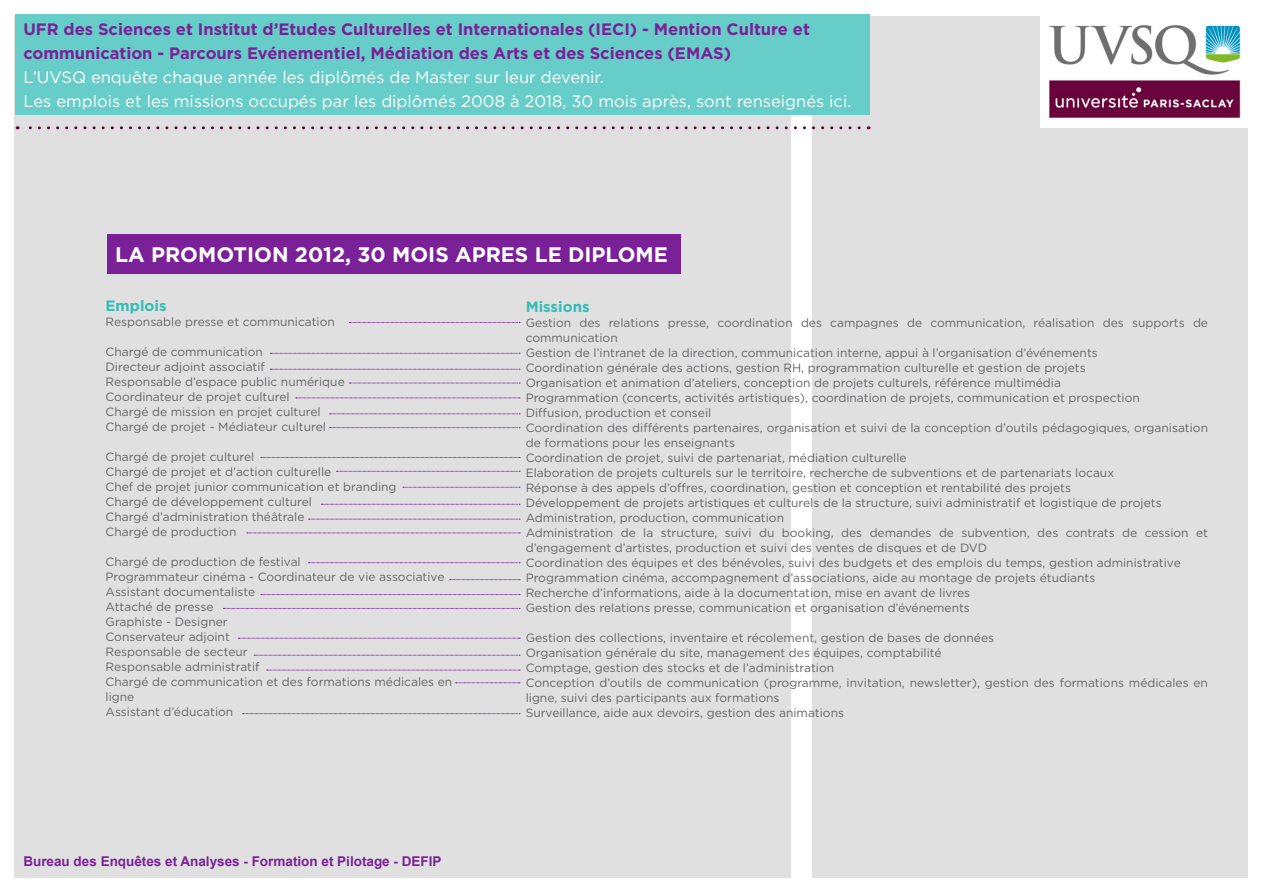
<style>
.page{position:relative;width:1263px;height:893px;background:#fff}
.page>*{position:absolute;margin:0;border:0;box-sizing:border-box;transform-origin:0 0}
.t1{font:700 21px "Gotham";color:#fff}
.t2{font:700 16.5px/24px "Gotham";color:#7b2198}
.t3{font:16.5px "Gotham";color:#fff}
.t4{font:700 15px "Gotham";color:#33bcb6}
.t5{font:700 13.5px "Arial";color:#7b2198}
.t6{font:12px/15px "Gotham";color:#646567}
</style>
<div class="page">
<div style="left:15px;top:16px;width:776px;height:861px;background:#e0e0e1"></div>
<div style="left:812px;top:16px;width:436px;height:861px;background:#e0e0e1"></div>
<img style="left:1041px;top:16px;width:207px;height:112px">
<svg style="left:403px;top:487px;width:117px;height:1px"></svg>
<svg style="left:296px;top:398px;width:224px;height:1px"></svg>
<svg style="left:330px;top:427px;width:190px;height:1px"></svg>
<div style="left:107px;top:234px;width:573px;height:39px;background:#7b2198"></div>
<svg style="left:349px;top:322px;width:171px;height:1px"></svg>
<svg style="left:261px;top:457px;width:259px;height:1px"></svg>
<svg style="left:270px;top:369px;width:250px;height:1px"></svg>
<svg style="left:270px;top:353px;width:250px;height:1px"></svg>
<svg style="left:330px;top:414px;width:190px;height:1px"></svg>
<svg style="left:308px;top:519px;width:212px;height:1px"></svg>
<svg style="left:349px;top:383px;width:171px;height:1px"></svg>
<svg style="left:337px;top:471px;width:183px;height:1px"></svg>
<svg style="left:321px;top:504px;width:199px;height:1px"></svg>
<svg style="left:308px;top:562px;width:212px;height:1px"></svg>
<svg style="left:247px;top:533px;width:273px;height:1px"></svg>
<svg style="left:261px;top:594px;width:259px;height:1px"></svg>
<svg style="left:243px;top:713px;width:277px;height:1px"></svg>
<svg style="left:450px;top:579px;width:70px;height:1px"></svg>
<svg style="left:238px;top:638px;width:282px;height:1px"></svg>
<svg style="left:223px;top:608px;width:297px;height:1px"></svg>
<svg style="left:267px;top:670px;width:253px;height:1px"></svg>
<svg style="left:254px;top:655px;width:266px;height:1px"></svg>
<svg style="left:456px;top:683px;width:64px;height:1px"></svg>
<div style="left:15px;top:15px;width:855px;height:100px;background:#66cdc8"></div>
<svg style="left:17px;top:126px;width:842px;height:3px"></svg>
<p class="t2" style="left:23px;top:18px;width:788px">UFR des Sciences et Institut d’Etudes Culturelles et Internationales (IECI) - Mention Culture et communication - Parcours Evénementiel, Médiation des Arts et des Sciences (EMAS)</p>
<p class="t3" style="left:23px;top:67px;width:582px">L’UVSQ enquête chaque année les diplômés de Master sur leur devenir.</p>
<p class="t3" style="left:23px;top:91px;width:829px">Les emplois et les missions occupés par les diplômés 2008 à 2018, 30 mois après, sont renseignés ici.</p>
<p class="t1" style="left:115px;top:241px;width:554px">LA PROMOTION 2012, 30 MOIS APRES LE DIPLOME</p>
<p class="t4" style="left:106px;top:296px;width:62px">Emplois</p>
<p class="t6" style="left:106px;top:314px;width:231px">Responsable presse et communication</p>
<p class="t6" style="left:106px;top:344px;width:159px">Chargé de communication</p>
<p class="t6" style="left:106px;top:359px;width:161px">Directeur adjoint associatif</p>
<p class="t6" style="left:106px;top:374px;width:241px">Responsable d’espace public numérique</p>
<p class="t6" style="left:106px;top:389px;width:186px">Coordinateur de projet culturel</p>
<p class="t6" style="left:106px;top:404px;width:217px">Chargé de mission en projet culturel</p>
<p class="t6" style="left:106px;top:419px;width:222px">Chargé de projet - Médiateur culturel</p>
<p class="t6" style="left:106px;top:449px;width:150px">Chargé de projet culturel</p>
<p class="t6" style="left:106px;top:464px;width:227px">Chargé de projet et d’action culturelle</p>
<p class="t6" style="left:106px;top:479px;width:292px">Chef de projet junior communication et branding</p>
<p class="t6" style="left:106px;top:494px;width:208px">Chargé de développement culturel</p>
<p class="t6" style="left:106px;top:509px;width:200px">Chargé d’administration théâtrale</p>
<p class="t6" style="left:106px;top:524px;width:132px">Chargé de production</p>
<p class="t6" style="left:106px;top:554px;width:197px">Chargé de production de festival</p>
<p class="t6" style="left:106px;top:569px;width:340px">Programmateur cinéma - Coordinateur de vie associative</p>
<p class="t6" style="left:106px;top:584px;width:151px">Assistant documentaliste</p>
<p class="t6" style="left:106px;top:599px;width:109px">Attaché de presse</p>
<p class="t6" style="left:106px;top:614px;width:124px">Graphiste - Designer</p>
<p class="t6" style="left:106px;top:629px;width:126px">Conservateur adjoint</p>
<p class="t6" style="left:106px;top:644px;width:144px">Responsable de secteur</p>
<p class="t6" style="left:106px;top:659px;width:156px">Responsable administratif</p>
<p class="t6" style="left:106px;top:674px;width:348px">Chargé de communication et des formations médicales en ligne</p>
<p class="t6" style="left:106px;top:704px;width:129px">Assistant d’éducation</p>
<p class="t5" style="left:23px;top:852px;width:420px">Bureau des Enquêtes et Analyses - Formation et Pilotage - DEFIP</p>
<p class="t4" style="left:526px;top:297px;width:65px">Missions</p>
<p class="t6" style="left:526px;top:315px;width:684px">Gestion des relations presse, coordination des campagnes de communication, réalisation des supports de communication</p>
<p class="t6" style="left:526px;top:345px;width:574px">Gestion de l’intranet de la direction, communication interne, appui à l’organisation d’événements</p>
<p class="t6" style="left:526px;top:360px;width:561px">Coordination générale des actions, gestion RH, programmation culturelle et gestion de projets</p>
<p class="t6" style="left:526px;top:375px;width:537px">Organisation et animation d’ateliers, conception de projets culturels, référence multimédia</p>
<p class="t6" style="left:526px;top:390px;width:616px">Programmation (concerts, activités artistiques), coordination de projets, communication et prospection</p>
<p class="t6" style="left:526px;top:405px;width:187px">Diffusion, production et conseil</p>
<p class="t6" style="left:526px;top:420px;width:684px">Coordination des différents partenaires, organisation et suivi de la conception d’outils pédagogiques, organisation de formations pour les enseignants</p>
<p class="t6" style="left:526px;top:450px;width:382px">Coordination de projet, suivi de partenariat, médiation culturelle</p>
<p class="t6" style="left:526px;top:465px;width:590px">Elaboration de projets culturels sur le territoire, recherche de subventions et de partenariats locaux</p>
<p class="t6" style="left:526px;top:480px;width:547px">Réponse à des appels d’offres, coordination, gestion et conception et rentabilité des projets</p>
<p class="t6" style="left:526px;top:495px;width:637px">Développement de projets artistiques et culturels de la structure, suivi administratif et logistique de projets</p>
<p class="t6" style="left:526px;top:510px;width:260px">Administration, production, communication</p>
<p class="t6" style="left:526px;top:525px;width:684px">Administration de la structure, suivi du booking, des demandes de subvention, des contrats de cession et d’engagement d’artistes, production et suivi des ventes de disques et de DVD</p>
<p class="t6" style="left:526px;top:555px;width:656px">Coordination des équipes et des bénévoles, suivi des budgets et des emplois du temps, gestion administrative</p>
<p class="t6" style="left:526px;top:570px;width:571px">Programmation cinéma, accompagnement d’associations, aide au montage de projets étudiants</p>
<p class="t6" style="left:526px;top:585px;width:446px">Recherche d’informations, aide à la documentation, mise en avant de livres</p>
<p class="t6" style="left:526px;top:600px;width:446px">Gestion des relations presse, communication et organisation d’événements</p>
<p class="t6" style="left:526px;top:630px;width:470px">Gestion des collections, inventaire et récolement, gestion de bases de données</p>
<p class="t6" style="left:526px;top:645px;width:417px">Organisation générale du site, management des équipes, comptabilité</p>
<p class="t6" style="left:526px;top:660px;width:310px">Comptage, gestion des stocks et de l’administration</p>
<p class="t6" style="left:526px;top:675px;width:684px">Conception d’outils de communication (programme, invitation, newsletter), gestion des formations médicales en ligne, suivi des participants aux formations</p>
<p class="t6" style="left:526px;top:705px;width:320px">Surveillance, aide aux devoirs, gestion des animations</p>
</div>
